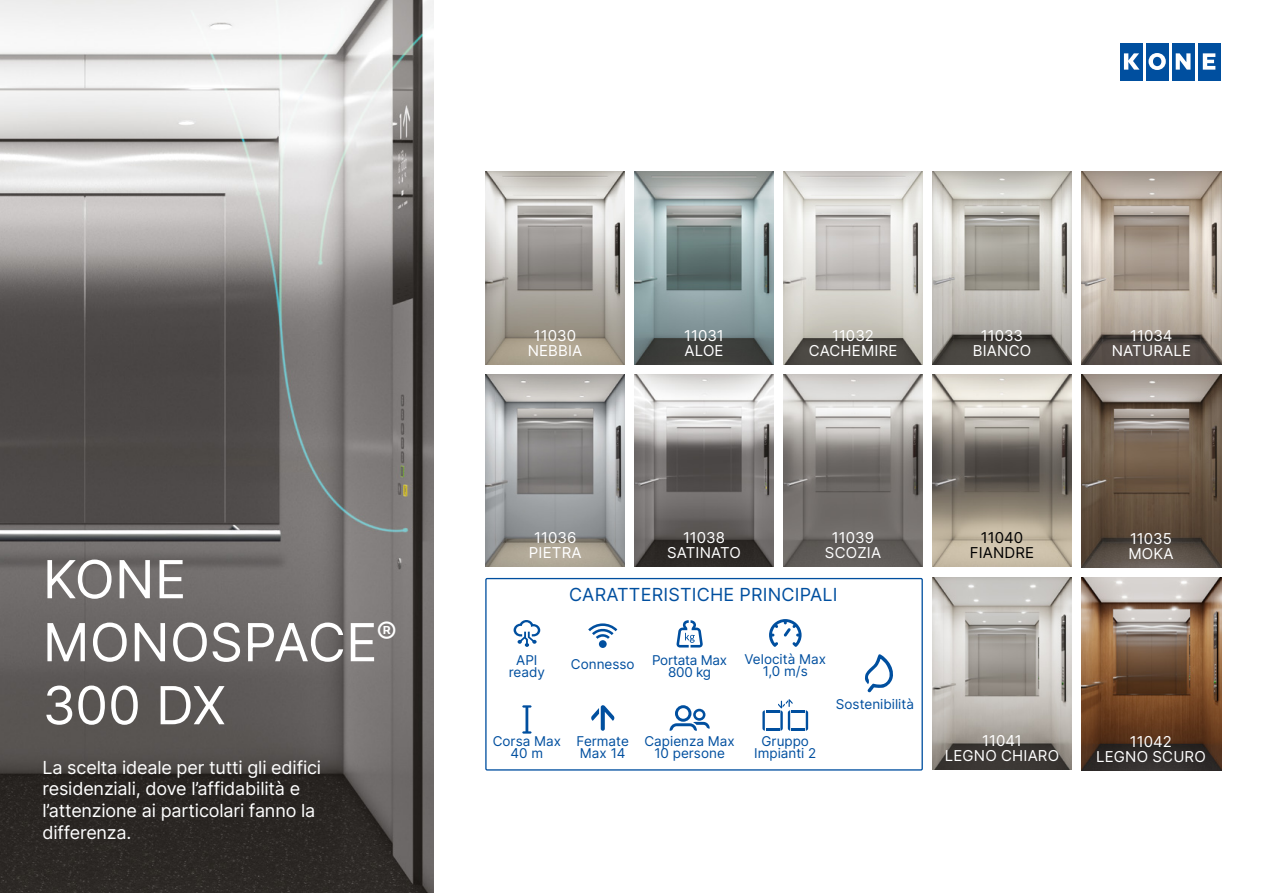
<style>
.page{position:relative;width:1263px;height:893px;background:#fff}
.page>*{position:absolute;margin:0;border:0;box-sizing:border-box;transform-origin:0 0}
.t1{font:52.5px/63px "Inter";color:#fff}
.t2{font:18px/21.6px "Inter";letter-spacing:-.01em;color:#fff}
.t3{font:18px "Inter";letter-spacing:.01em;color:#004f9f}
.t4{font:15px/15px "Inter";letter-spacing:.01em;color:#fff;text-align:center}
.t5{font:15px/15px "Inter";letter-spacing:.01em;color:#000;text-align:center}
.t6{font:13.5px/12px "Inter";color:#004f9f;text-align:center}
.t7{font:13.5px/12px "Inter";letter-spacing:-.02em;color:#004f9f;text-align:center}
</style>
<div class="page">
<img style="left:0;top:0;width:434px;height:893px">
<img style="left:485px;top:171px;width:140px;height:194px">
<img style="left:486px;top:374px;width:138px;height:193px">
<img style="left:634px;top:171px;width:140px;height:194px">
<img style="left:635px;top:374px;width:138px;height:193px">
<img style="left:783px;top:171px;width:140px;height:194px">
<img style="left:1081px;top:171px;width:140px;height:194px">
<img style="left:784px;top:374px;width:138px;height:193px">
<img style="left:932px;top:171px;width:140px;height:194px">
<img style="left:1081px;top:374px;width:140px;height:194px">
<img style="left:1081px;top:577px;width:140px;height:194px">
<img style="left:932px;top:374px;width:139px;height:193px">
<img style="left:932px;top:577px;width:139px;height:192px">
<div style="left:485px;top:578px;width:438px;height:193px;border:1px solid #004f9f"></div>
<svg style="left:514px;top:620px;width:26px;height:27px"></svg>
<svg style="left:588px;top:623px;width:29px;height:16px"></svg>
<div style="left:599px;top:640px;width:8px;height:8px;background:#004f9f;border-radius:50%"></div>
<svg style="left:676px;top:620px;width:27px;height:27px"></svg>
<svg style="left:769px;top:619px;width:32px;height:28px"></svg>
<svg style="left:522px;top:705px;width:9px;height:29px"></svg>
<svg style="left:591px;top:705px;width:24px;height:26px"></svg>
<svg style="left:670px;top:705px;width:40px;height:26px"></svg>
<svg style="left:806px;top:710px;width:2px;height:21px"></svg>
<hr style="left:791px;top:710px;width:14px;height:3px;background:#004f9f">
<hr style="left:791px;top:728px;width:14px;height:3px;background:#004f9f">
<svg style="left:762px;top:699px;width:31px;height:32px"></svg>
<svg style="left:865px;top:654px;width:28px;height:38px"></svg>
<div style="left:1120px;top:43px;width:22px;height:37px;background:#004f9f"></div>
<div style="left:1146px;top:43px;width:22px;height:37px;background:#004f9f"></div>
<div style="left:1172px;top:43px;width:22px;height:37px;background:#004f9f"></div>
<div style="left:1198px;top:43px;width:22px;height:37px;background:#004f9f"></div>
<svg style="left:1124px;top:53px;width:15px;height:17px"></svg>
<svg style="left:1176px;top:53px;width:14px;height:17px"></svg>
<svg style="left:1148px;top:53px;width:18px;height:17px"></svg>
<svg style="left:1203px;top:53px;width:12px;height:17px"></svg>
<h1 class="t1" style="left:43px;top:546px;width:356px">KONE<br>MONOSPACE<sup>®<br></sup>300 DX</h1>
<p class="t2" style="left:43px;top:756px;width:280px">La scelta ideale per tutti gli edifici residenziali, dove l’affidabilità e l’attenzione ai particolari fanno la differenza.</p>
<p class="t4" style="left:528px;top:328px;width:56px">11030<br>NEBBIA</p>
<p class="t4" style="left:684px;top:328px;width:41px;text-align:left">11031<br>ALOE</p>
<p class="t4" style="left:809px;top:328px;width:90px">11032<br>CACHEMIRE</p>
<p class="t4" style="left:973px;top:328px;width:60px">11033<br>BIANCO</p>
<p class="t4" style="left:1112px;top:328px;width:81px">11034<br>NATURALE</p>
<p class="t4" style="left:529px;top:530px;width:54px">11036<br>PIETRA</p>
<p class="t4" style="left:667px;top:530px;width:75px">11038<br>SATINATO</p>
<p class="t4" style="left:825px;top:530px;width:58px">11039<br>SCOZIA</p>
<p class="t3" style="left:569px;top:581px;width:270px">CARATTERISTICHE PRINCIPALI</p>
<p class="t6" style="left:509px;top:654px;width:38px">API ready</p>
<p class="t6" style="left:571px;top:658px;width:65px">Connesso</p>
<p class="t7" style="left:652px;top:653px;width:77px">Portata Max<br>800 kg</p>
<p class="t6" style="left:744px;top:653px;width:83px">Velocità Max<br>1,0 m/s</p>
<p class="t6" style="left:493px;top:734px;width:70px">Corsa Max<br>40 m</p>
<p class="t6" style="left:577px;top:734px;width:54px;text-align:left">Fermate<br>Max 14</p>
<p class="t6" style="left:644px;top:734px;width:92px">Capienza Max<br>10 persone</p>
<p class="t6" style="left:754px;top:734px;width:64px">Gruppo<br>Impianti 2</p>
<p class="t6" style="left:836px;top:698px;width:80px">Sostenibilità</p>
<p class="t5" style="left:970px;top:530px;width:66px">11040<br>FIANDRE</p>
<p class="t4" style="left:945px;top:733px;width:116px">11041<br>LEGNO CHIARO</p>
<p class="t4" style="left:1128px;top:531px;width:47px;text-align:left">11035<br>MOKA</p>
<p class="t4" style="left:1096px;top:734px;width:111px">11042<br>LEGNO SCURO</p>
</div>
